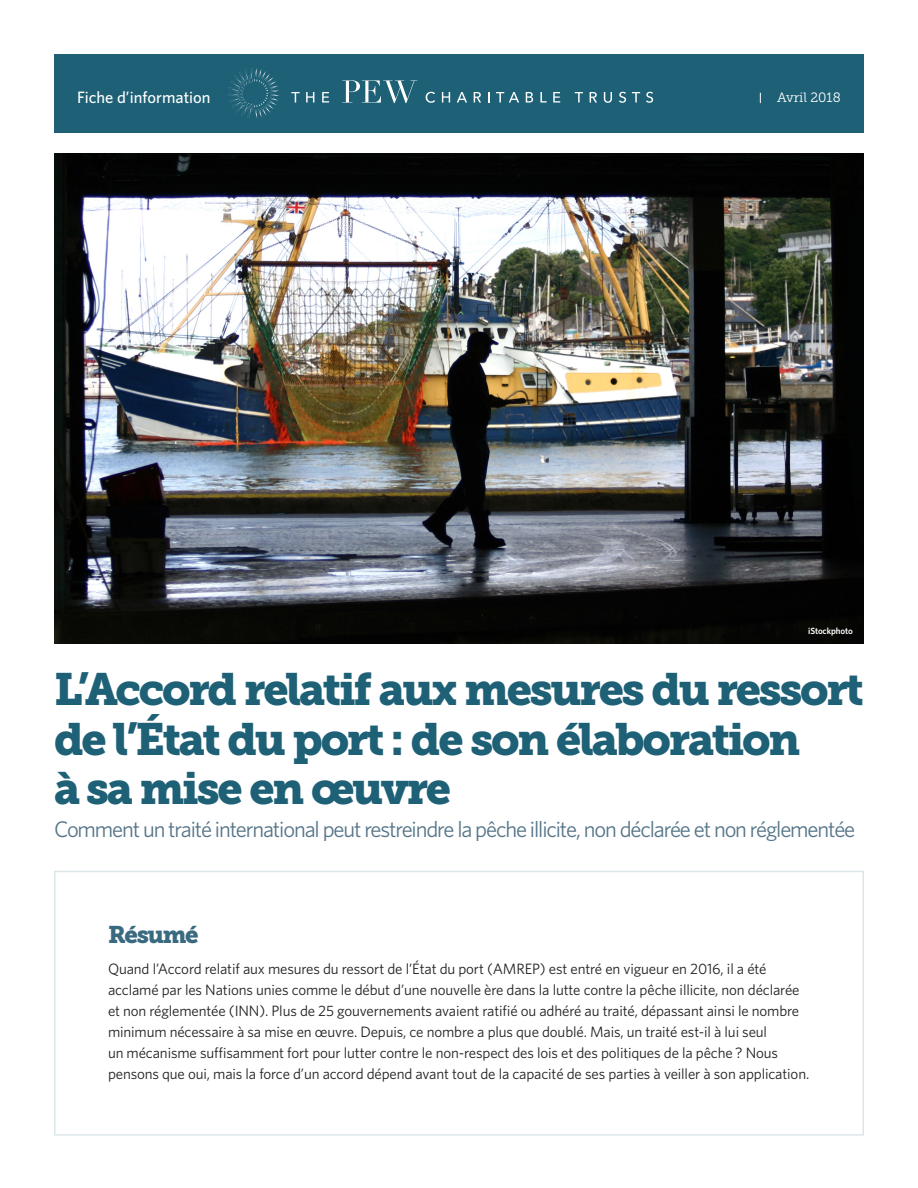
<style>
.page{position:relative;width:918px;height:1188px;background:#fff}
.page>*{position:absolute;margin:0;border:0;box-sizing:border-box;transform-origin:0 0}
.Main_Title{font:45px/49.5px "Museo Slab 900";letter-spacing:-.05em;color:#1e6076}
.t1{font:24px "Museo Slab 900";letter-spacing:-.06em;color:#3a6a7f}
.Main_Title_Subhead{font:22.5px "Whitney";letter-spacing:-.05em;color:#567588}
.t2{font:500 16.5px "Whitney";color:#fff}
.Body{font:15px/21px "Whitney";letter-spacing:-.01em;color:#231f20}
.t3{font:13.5px "Museo Slab 300";color:#fff}
.Photo_credit{font:600 9px "Whitney";letter-spacing:-.01em;color:#fff}
</style>
<div class="page">
<img style="left:54px;top:153px;width:810px;height:491px">
<div style="left:54px;top:54px;width:810px;height:78px;background:#1e6076"></div>
<svg style="left:228px;top:68px;width:51px;height:50px"></svg>
<svg style="left:291px;top:92px;width:9px;height:11px"></svg>
<svg style="left:306px;top:92px;width:8px;height:11px"></svg>
<svg style="left:322px;top:92px;width:7px;height:11px"></svg>
<svg style="left:426px;top:92px;width:9px;height:11px"></svg>
<svg style="left:442px;top:92px;width:8px;height:11px"></svg>
<svg style="left:457px;top:92px;width:10px;height:11px"></svg>
<svg style="left:474px;top:92px;width:7px;height:11px"></svg>
<svg style="left:496px;top:92px;width:23px;height:11px"></svg>
<svg style="left:526px;top:92px;width:7px;height:11px"></svg>
<svg style="left:540px;top:92px;width:7px;height:11px"></svg>
<svg style="left:553px;top:92px;width:7px;height:11px"></svg>
<svg style="left:575px;top:92px;width:8px;height:11px"></svg>
<svg style="left:590px;top:92px;width:7px;height:11px"></svg>
<svg style="left:604px;top:92px;width:8px;height:11px"></svg>
<svg style="left:619px;top:92px;width:7px;height:11px"></svg>
<svg style="left:632px;top:92px;width:8px;height:11px"></svg>
<svg style="left:646px;top:92px;width:7px;height:11px"></svg>
<svg style="left:342px;top:80px;width:75px;height:23px"></svg>
<p class="t2" style="left:77px;top:86px;width:135px">Fiche d’information</p>
<p class="t3" style="left:777px;top:90px;width:65px">Avril 2018</p>
<p class="Photo_credit" style="left:808px;top:625px;width:46px">iStockphoto</p>
<p class="Main_Title" style="left:54px;top:665px;width:812px">L’Accord relatif aux mesures du ressort de l’État du port : de son élaboration<br>à sa mise en œuvre</p>
<p class="Main_Title_Subhead" style="left:54px;top:815px;width:803px">Comment un traité international peut restreindre la pêche illicite, non déclarée et non réglementée</p>
<h1 class="t1" style="left:108px;top:920px;width:92px">Résumé</h1>
<p class="Body" style="left:108px;top:958px;width:703px">Quand l’Accord relatif aux mesures du ressort de l’État du port (AMREP) est entré en vigueur en 2016, il a été acclamé par les Nations unies comme le début d’une nouvelle ère dans la lutte contre la pêche illicite, non déclarée et non réglementée (INN). Plus de 25 gouvernements avaient ratifié ou adhéré au traité, dépassant ainsi le nombre minimum nécessaire à sa mise en œuvre. Depuis, ce nombre a plus que doublé. Mais, un traité est-il à lui seul<br>un mécanisme suffisamment fort pour lutter contre le non-respect des lois et des politiques de la pêche ? Nous pensons que oui, mais la force d’un accord dépend avant tout de la capacité de ses parties à veiller à son application.</p>
</div>
